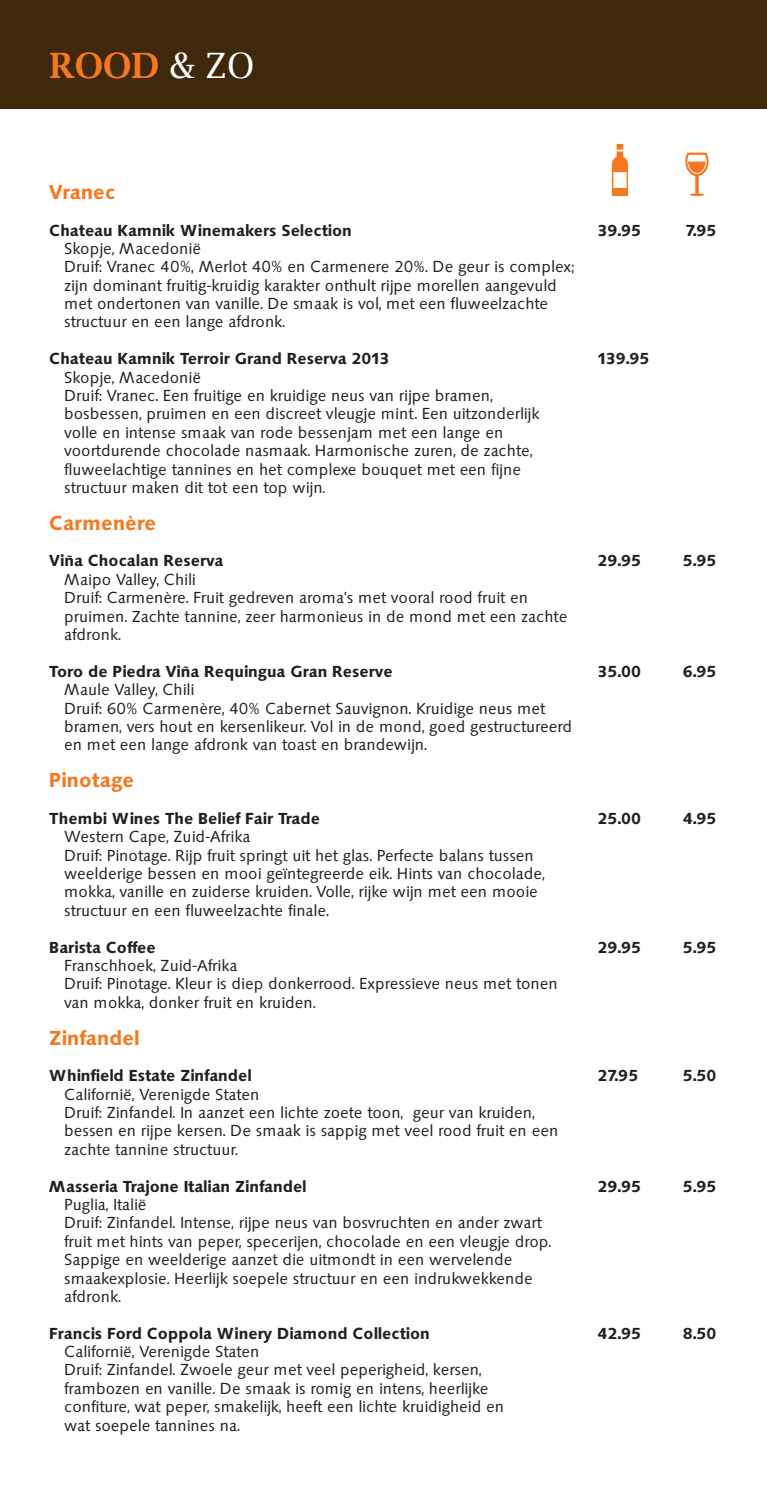
<style>
.page{position:relative;width:767px;height:1504px;background:#fff}
.page>*{position:absolute;margin:0;border:0;box-sizing:border-box;transform-origin:0 0}
.t1{font:600 35px "Lucida Bright";color:#f47921}
.t2{font:700 21px "Saxony Serial";color:#f47921}
.t3{font:16.62px/18.4px "Saxony Serial";color:#231f20}
.t4{font:700 16.62px "Saxony Serial";color:#231f20}
.s1{font-weight:400;color:#fff}
</style>
<div class="page">
<div style="left:0;top:0;width:766px;height:108px;background:#40280c"></div>
<svg style="left:685px;top:153px;width:23px;height:43px"></svg>
<svg style="left:611px;top:144px;width:17px;height:52px"></svg>
<h1 class="t1" style="left:50px;top:45px;width:206px">ROOD <span class="s1">&amp; ZO</span></h1>
<p class="t2" style="left:50px;top:180px;width:68px">Vranec</p>
<p class="t4" style="left:50px;top:221px;width:304px">Chateau Kamnik Winemakers Selection</p>
<p class="t4" style="left:597px;top:221px;width:45px">39.95</p>
<p class="t4" style="left:686px;top:221px;width:32px">7.95</p>
<p class="t3" style="left:64px;top:239px;width:511px">Skopje, Macedonië<br>Druif: Vranec 40%, Merlot 40% en Carmenere 20%. De geur is complex; zijn dominant fruitig-kruidig karakter onthult rijpe morellen aangevuld met ondertonen van vanille. De smaak is vol, met een fluweelzachte structuur en een lange afdronk.</p>
<p class="t4" style="left:50px;top:349px;width:341px">Chateau Kamnik Terroir Grand Reserva 2013</p>
<p class="t4" style="left:597px;top:349px;width:54px">139.95</p>
<p class="t3" style="left:64px;top:368px;width:476px">Skopje, Macedonië<br>Druif: Vranec. Een fruitige en kruidige neus van rijpe bramen, bosbessen, pruimen en een discreet vleugje mint. Een uitzonderlijk volle en intense smaak van rode bessenjam met een lange en voortdurende chocolade nasmaak. Harmonische zuren, de zachte, fluweelachtige tannines en het complexe bouquet met een fijne structuur maken dit tot een top wijn.</p>
<p class="t2" style="left:50px;top:511px;width:108px">Carmenère</p>
<p class="t4" style="left:50px;top:551px;width:175px">Viña Chocalan Reserva</p>
<p class="t4" style="left:597px;top:551px;width:45px">29.95</p>
<p class="t4" style="left:683px;top:551px;width:35px">5.95</p>
<p class="t3" style="left:64px;top:570px;width:504px">Maipo Valley, Chili<br>Druif: Carmenère. Fruit gedreven aroma’s met vooral rood fruit en pruimen. Zachte tannine, zeer harmonieus in de mond met een zachte afdronk.</p>
<p class="t4" style="left:50px;top:662px;width:345px">Toro de Piedra Viña Requingua Gran Reserve</p>
<p class="t4" style="left:597px;top:662px;width:45px">35.00</p>
<p class="t4" style="left:683px;top:662px;width:35px">6.95</p>
<p class="t3" style="left:64px;top:680px;width:509px">Maule Valley, Chili<br>Druif: 60% Carmenère, 40% Cabernet Sauvignon. Kruidige neus met bramen, vers hout en kersenlikeur. Vol in de mond, goed gestructureerd en met een lange afdronk van toast en brandewijn.</p>
<p class="t2" style="left:50px;top:768px;width:86px">Pinotage</p>
<p class="t4" style="left:50px;top:809px;width:272px">Thembi Wines The Belief Fair Trade</p>
<p class="t4" style="left:597px;top:809px;width:45px">25.00</p>
<p class="t4" style="left:683px;top:809px;width:35px">4.95</p>
<p class="t3" style="left:64px;top:827px;width:482px">Western Cape, Zuid-Afrika<br>Druif: Pinotage. Rijp fruit springt uit het glas. Perfecte balans tussen weelderige bessen en mooi geïntegreerde eik. Hints van chocolade, mokka, vanille en zuiderse kruiden. Volle, rijke wijn met een mooie structuur en een fluweelzachte finale.</p>
<p class="t4" style="left:50px;top:937px;width:108px">Barista Coffee</p>
<p class="t4" style="left:597px;top:937px;width:45px">29.95</p>
<p class="t4" style="left:683px;top:937px;width:35px">5.95</p>
<p class="t3" style="left:64px;top:956px;width:495px">Franschhoek, Zuid-Afrika<br>Druif: Pinotage. Kleur is diep donkerrood. Expressieve neus met tonen van mokka, donker fruit en kruiden.</p>
<p class="t2" style="left:50px;top:1025px;width:92px">Zinfandel</p>
<p class="t4" style="left:50px;top:1066px;width:204px">Whinfield Estate Zinfandel</p>
<p class="t4" style="left:597px;top:1066px;width:42px">27.95</p>
<p class="t4" style="left:683px;top:1066px;width:35px">5.50</p>
<p class="t3" style="left:64px;top:1084px;width:495px">Californië, Verenigde Staten<br>Druif: Zinfandel. In aanzet een lichte zoete toon, geur van kruiden, bessen en rijpe kersen. De smaak is sappig met veel rood fruit en een zachte tannine structuur.</p>
<p class="t4" style="left:50px;top:1176px;width:259px">Masseria Trajone Italian Zinfandel</p>
<p class="t4" style="left:597px;top:1176px;width:45px">29.95</p>
<p class="t4" style="left:683px;top:1176px;width:35px">5.95</p>
<p class="t3" style="left:64px;top:1195px;width:488px">Puglia, Italië<br>Druif: Zinfandel. Intense, rijpe neus van bosvruchten en ander zwart fruit met hints van peper, specerijen, chocolade en een vleugje drop.<br>Sappige en weelderige aanzet die uitmondt in een wervelende smaakexplosie. Heerlijk soepele structuur en een indrukwekkende afdronk.</p>
<p class="t4" style="left:50px;top:1323px;width:382px">Francis Ford Coppola Winery Diamond Collection</p>
<p class="t4" style="left:597px;top:1323px;width:45px">42.95</p>
<p class="t4" style="left:683px;top:1323px;width:35px">8.50</p>
<p class="t3" style="left:64px;top:1342px;width:441px">Californië, Verenigde Staten<br>Druif: Zinfandel. Zwoele geur met veel peperigheid, kersen, frambozen en vanille. De smaak is romig en intens, heerlijke confiture, wat peper, smakelijk, heeft een lichte kruidigheid en wat soepele tannines na.</p>
</div>
